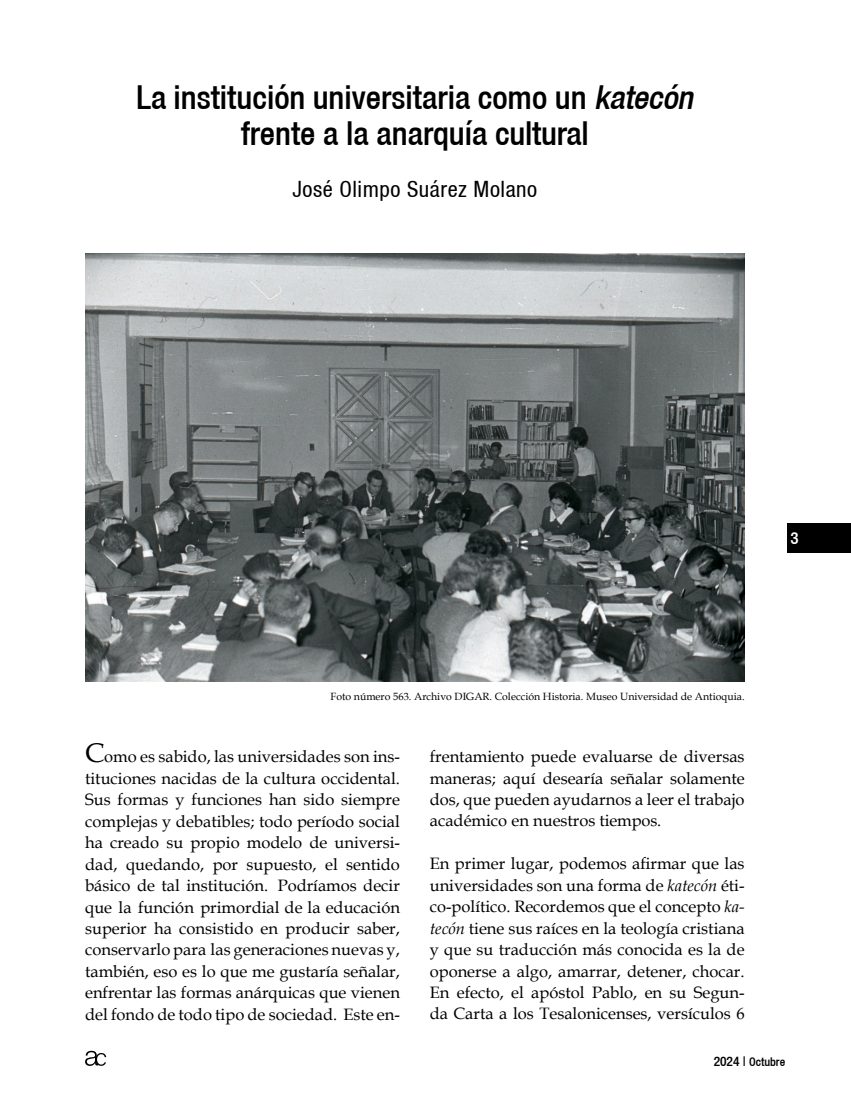
<style>
.page{position:relative;width:851px;height:1106px;background:#fff}
.page>*{position:absolute;margin:0;border:0;box-sizing:border-box;transform-origin:0 0}
.titulo{font:500 condensed 33px/36px "Helvetica 67";color:#000;text-align:center}
.autor{font:condensed 22.5px "Helvetica 57";letter-spacing:.025em;color:#000}
.t1{font:500 condensed 16.95px "Helvetica 67";color:#fff}
.c_de_texto{font:16.5px/21.5px "Book Antiqua";color:#000;text-align:justify}
.t2{font:500 condensed 12px "Helvetica 67";color:#000}
.tit_figura{font:10.5px "Book Antiqua";color:#000}
.s1{font-style:italic}
.s2{font-size:27px}
.s3{font-size:13.5px}
</style>
<div class="page">
<div style="left:787px;top:523px;width:63px;height:29px;background:#000"></div>
<svg style="left:85px;top:1050px;width:21px;height:15px"></svg>
<img style="left:85px;top:254px;width:659px;height:427px">
<p class="titulo" style="left:136px;top:78px;width:565px">La institución universitaria como un <span class="s1">katecón </span>frente a la anarquía cultural</p>
<p class="autor" style="left:292px;top:176px;width:246px">José Olimpo Suárez Molano</p>
<p class="t1" style="left:790px;top:528px;width:10px">3</p>
<p class="tit_figura" style="left:330px;top:689px;width:415px">Foto número 563. Archivo DIGAR. Colección Historia. Museo Universidad de Antioquia.</p>
<p class="c_de_texto" style="left:85px;top:745px;width:316px"><span class="s2">C</span>omo es sabido, las universidades son ins&shy;tituciones nacidas de la cultura occidental.<br>Sus formas y funciones han sido siempre complejas y debatibles; todo período social ha creado su propio modelo de universi&shy;dad, quedando, por supuesto, el sentido básico de tal institución. Podríamos decir que la función primordial de la educación superior ha consistido en producir saber, conservarlo para las generaciones nuevas y, también, eso es lo que me gustaría señalar, enfrentar las formas anárquicas que vienen del fondo de todo tipo de sociedad. Este en-</p>
<p class="c_de_texto" style="left:429px;top:745px;width:316px">frentamiento puede evaluarse de diversas maneras; aquí desearía señalar solamente dos, que pueden ayudarnos a leer el trabajo académico en nuestros tiempos.</p>
<p class="c_de_texto" style="left:429px;top:852px;width:316px">En primer lugar, podemos afirmar que las universidades son una forma de <span class="s1">katecón</span> éti&shy;co-político. Recordemos que el concepto <span class="s1">ka&shy;tecón</span> tiene sus raíces en la teología cristiana y que su traducción más conocida es la de oponerse a algo, amarrar, detener, chocar.<br>En efecto, el apóstol Pablo, en su Segun&shy;da Carta a los Tesalonicenses, versículos 6</p>
<p class="t2" style="left:713px;top:1054px;width:73px"><span class="s3">2024 |</span> Octubre</p>
</div>
